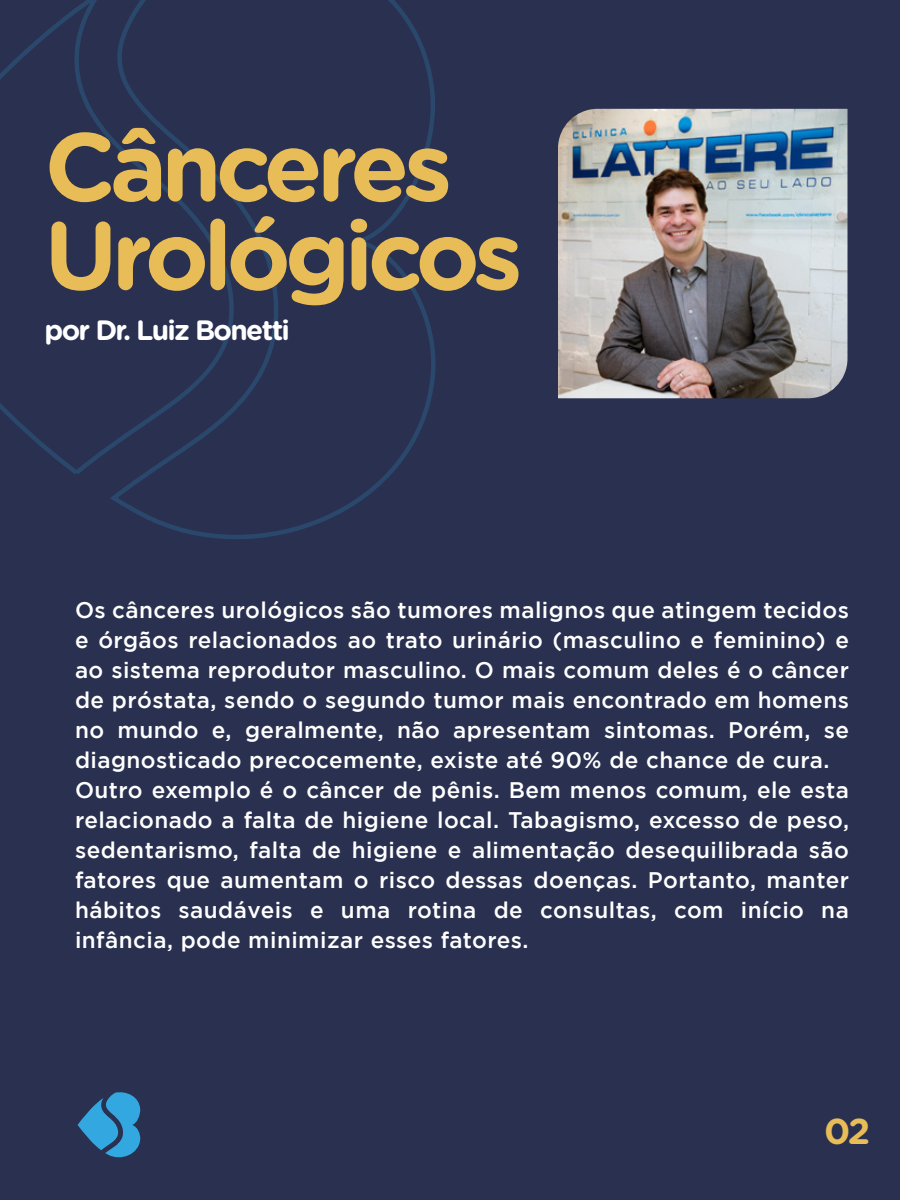
<style>
.page{position:relative;width:900px;height:1200px;background:#293050}
.page>*{position:absolute;margin:0;border:0;box-sizing:border-box;transform-origin:0 0}
.t1{font:700 96.6px/88.7px "Gotham Rounded";letter-spacing:-.06em;color:#e8bc56}
.t2{font:700 36px "Gotham Rounded";color:#e8bc56}
.t3{font:700 28.05px "Gotham Rounded";letter-spacing:-.06em;color:#fff}
.t4{font:500 22.5px/30px "Gotham";letter-spacing:.02em;color:#fff}
</style>
<div class="page">
<svg style="left:78px;top:1092px;width:63px;height:66px"></svg>
<svg style="left:0;top:0;width:110px;height:474px"></svg>
<svg style="left:110px;top:0;width:326px;height:539px"></svg>
<img style="left:558px;top:109px;width:290px;height:289px">
<h1 class="t1" style="left:44px;top:119px;width:480px">Cânceres<br>Urológicos</h1>
<p class="t3" style="left:44px;top:309px;width:247px">por Dr. Luiz Bonetti</p>
<p class="t4" style="left:75px;top:594px;width:776px">Os cânceres urológicos são tumores malignos que atingem tecidos e órgãos relacionados ao trato urinário (masculino e feminino) e ao sistema reprodutor masculino. O mais comum deles é o câncer de próstata, sendo o segundo tumor mais encontrado em homens no mundo e, geralmente, não apresentam sintomas. Porém, se diagnosticado precocemente, existe até 90% de chance de cura.<br>Outro exemplo é o câncer de pênis. Bem menos comum, ele esta relacionado a falta de higiene local. Tabagismo, excesso de peso, sedentarismo, falta de higiene e alimentação desequilibrada são fatores que aumentam o risco dessas doenças. Portanto, manter hábitos saudáveis e uma rotina de consultas, com início na infância, pode minimizar esses fatores.</p>
<h2 class="t2" style="left:824px;top:1105px;width:48px">02</h2>
</div>
